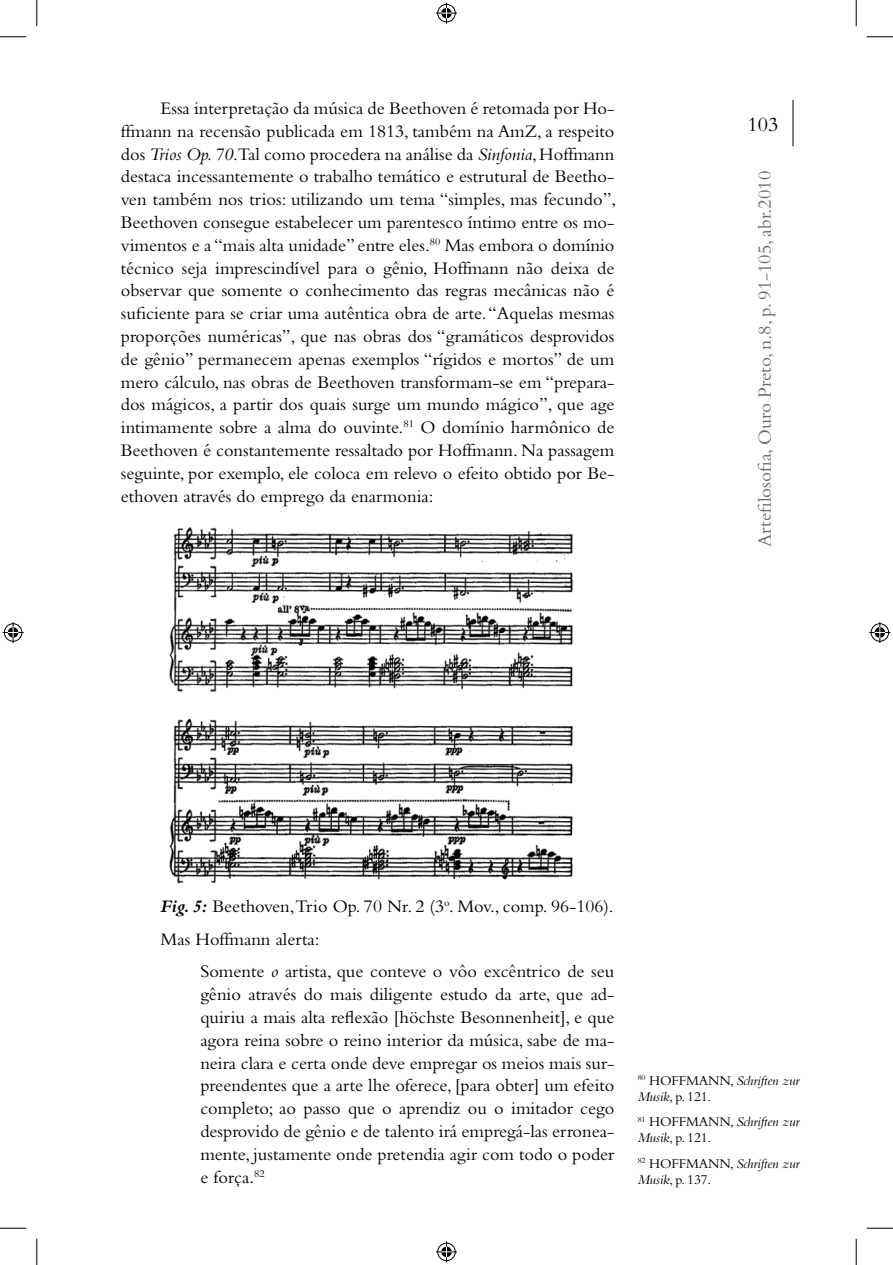
<style>
.page{position:relative;width:893px;height:1265px;background:#fff}
.page>*{position:absolute;margin:0;border:0;box-sizing:border-box;transform-origin:0 0}
.t1{font:21px "Bembo";color:#000}
.t2{font:19.25px "Bembo";color:#6b6b6b}
.t3{font:18.38px/22.8px "Bembo";color:#000;text-align:justify}
.t4{font:italic 14px/15.8px "Bembo";letter-spacing:-.01em;color:#000}
.s1{font-style:italic}
.s2{font-weight:700;font-style:italic}
.s3{font-style:normal}
</style>
<div class="page">
<hr style="left:792px;top:100px;width:1px;height:46px;background:#000">
<img style="left:169px;top:527px;width:405px;height:357px">
<svg style="left:0;top:36px;width:26px;height:1px"></svg>
<svg style="left:866px;top:36px;width:26px;height:1px"></svg>
<svg style="left:0;top:1227px;width:26px;height:1px"></svg>
<svg style="left:866px;top:1227px;width:26px;height:1px"></svg>
<svg style="left:36px;top:0;width:1px;height:26px"></svg>
<svg style="left:36px;top:1238px;width:1px;height:26px"></svg>
<svg style="left:855px;top:0;width:1px;height:26px"></svg>
<svg style="left:855px;top:1238px;width:1px;height:26px"></svg>
<svg style="left:436px;top:3px;width:21px;height:21px"></svg>
<svg style="left:436px;top:1241px;width:21px;height:20px"></svg>
<svg style="left:3px;top:622px;width:21px;height:21px"></svg>
<svg style="left:869px;top:622px;width:20px;height:21px"></svg>
<p class="t3" style="left:121px;top:98px;width:496px;text-indent:40px">Essa interpretação da música de Beethoven é retomada por Ho&shy;ffmann na recensão publicada em 1813, também na AmZ, a respeito dos <span class="s1">Trios Op. 70</span>.Tal como procedera na análise da <span class="s1">Sinfonia</span>, Hoffmann destaca incessantemente o trabalho temático e estrutural de Beetho&shy;ven também nos trios: utilizando um tema “simples, mas fecundo”, Beethoven consegue estabelecer um parentesco íntimo entre os mo&shy;vimentos e a “mais alta unidade” entre eles.<sup>80</sup> Mas embora o domínio técnico seja imprescindível para o gênio, Hoffmann não deixa de observar que somente o conhecimento das regras mecânicas não é suficiente para se criar uma autêntica obra de arte. “Aquelas mesmas proporções numéricas”, que nas obras dos “gramáticos desprovidos de gênio” permanecem apenas exemplos “rígidos e mortos” de um mero cálculo, nas obras de Beethoven transformam-se em “prepara&shy;dos mágicos, a partir dos quais surge um mundo mágico”, que age intimamente sobre a alma do ouvinte.<sup>81</sup> O domínio harmônico de Beethoven é constantemente ressaltado por Hoffmann. Na passagem seguinte, por exemplo, ele coloca em relevo o efeito obtido por Be&shy;ethoven através do emprego da enarmonia:</p>
<p class="t1" style="left:747px;top:117px;width:32px">103</p>
<p class="t2" style="left:757px;top:547px;width:377px;rotate:-90deg">Artefilosofia, Ouro Preto, n.8, p. 91-105, abr.2010</p>
<p class="t3" style="left:160px;top:891px;width:454px;line-height:32.7px"><span class="s2">Fig. 5:</span> Beethoven,Trio Op. 70 Nr. 2 (3<sup>o</sup>. Mov., comp. 96-106).<br>Mas Hoffmann alerta:</p>
<p class="t3" style="left:200px;top:961px;width:415px">Somente <span class="s1">o</span> artista, que conteve o vôo excêntrico de seu gênio através do mais diligente estudo da arte, que ad&shy;quiriu a mais alta reflexão [höchste Besonnenheit], e que agora reina sobre o reino interior da música, sabe de ma&shy;neira clara e certa onde deve empregar os meios mais sur&shy;preendentes que a arte lhe oferece, [para obter] um efeito completo; ao passo que o aprendiz ou o imitador cego desprovido de gênio e de talento irá empregá-las erronea&shy;mente, justamente onde pretendia agir com todo o poder e força.<sup>82</sup></p>
<p class="t4" style="left:637px;top:1073px;width:163px"><sup>80</sup> <span class="s3">HOFFMANN,</span> Schriften zur<br>Musik<span class="s3">, p. 121.</span></p>
<p class="t4" style="left:637px;top:1115px;width:163px"><sup>81</sup> <span class="s3">HOFFMANN,</span> Schriften zur<br>Musik<span class="s3">, p. 121.</span></p>
<p class="t4" style="left:637px;top:1156px;width:163px"><sup>82</sup> <span class="s3">HOFFMANN,</span> Schriften zur<br>Musik<span class="s3">, p. 137.</span></p>
</div>
